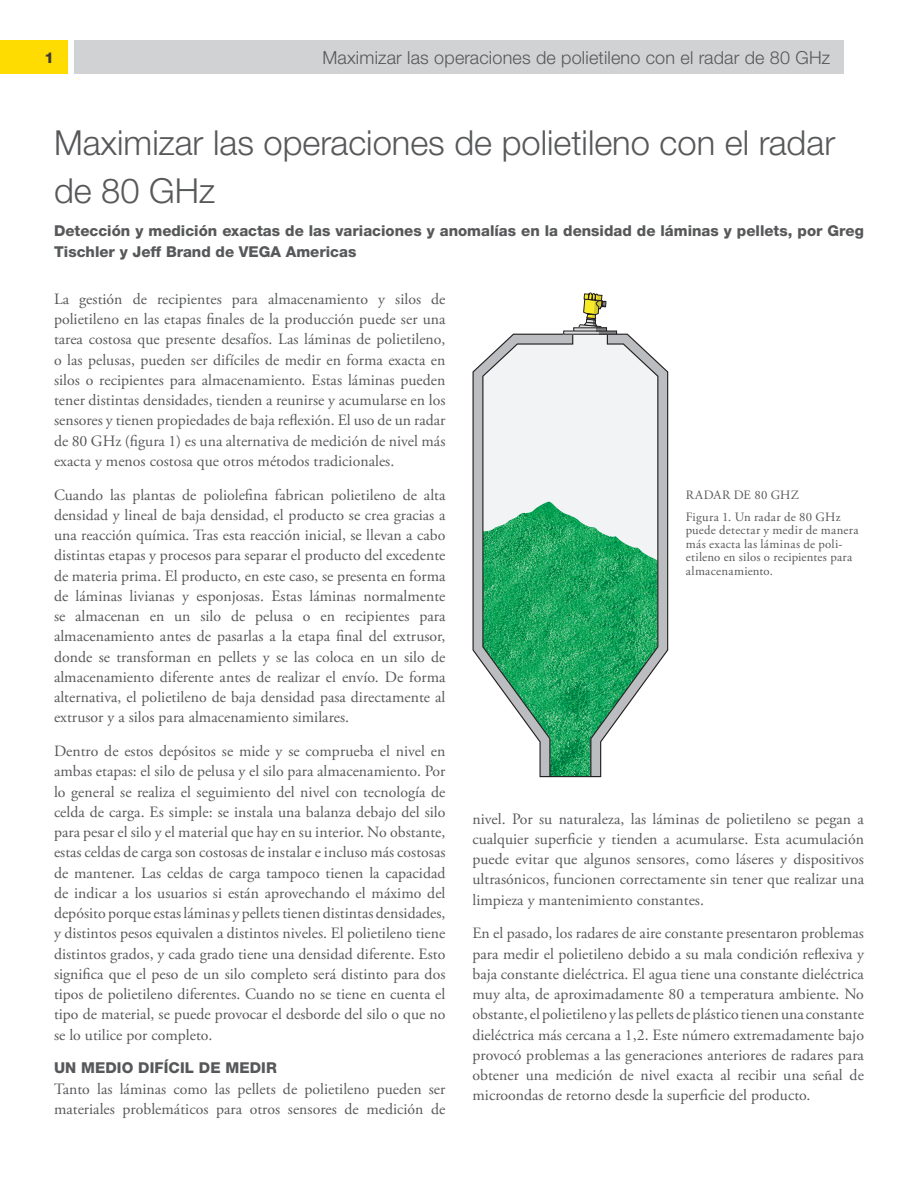
<style>
.page{position:relative;width:918px;height:1188px;background:#fff}
.page>*{position:absolute;margin:0;border:0;box-sizing:border-box;transform-origin:0 0}
._1_Headline_Editoria{font:300 34.5px/47.2px "Helvetica Neue LTW1 G";color:#57585a}
.t1{font:300 18px "Helvetica Neue LTW1 G";letter-spacing:.01em;color:#57585a}
._1_Body_text_Editori{font:15.75px/20.2px "Adobe Garamond Pro";color:#57585a;text-align:justify}
._1_Intro_Editorial_E{font:800 15px/20.2px "Helvetica Neue LTW1 G";color:#57585a}
._1_Body_text_Headlin{font:800 15px "Helvetica Neue LTW1 G";letter-spacing:.005em;color:#57585a}
.t2{font:800 15px "Helvetica Neue LTW1 G";color:#3b383b}
._3_Caption_Editorial{font:12.75px/13.5px "Adobe Garamond Pro";letter-spacing:.02em;color:#57585a}
</style>
<div class="page">
<div style="left:0;top:40px;width:68px;height:34px;background:#ffdc01"></div>
<div style="left:74px;top:40px;width:770px;height:34px;background:#d1d2d4"></div>
<img style="left:574px;top:502px;width:4px;height:274px">
<hr style="left:550px;top:776px;width:41px;height:1px;background:#231f20">
<svg style="left:472px;top:333px;width:102px;height:444px"></svg>
<svg style="left:578px;top:293px;width:90px;height:484px"></svg>
<div style="left:563px;top:331px;width:54px;height:4px;border:1px solid #231f20"></div>
<div style="left:573px;top:327px;width:34px;height:4px;border:1px solid #231f20"></div>
<p class="t2" style="left:45px;top:48px;width:11px">1</p>
<p class="t1" style="left:322px;top:46px;width:509px">Maximizar las operaciones de polietileno con el radar de 80 GHz</p>
<p class="_1_Headline_Editoria" style="left:54px;top:119px;width:783px">Maximizar las operaciones de polietileno con el radar de 80 GHz</p>
<p class="_1_Intro_Editorial_E" style="left:54px;top:221px;width:811px">Detección y medición exactas de las variaciones y anomalías en la densidad de láminas y pellets, por Greg<br>Tischler y Jeff Brand de VEGA Americas</p>
<p class="_1_Body_text_Editori" style="left:54px;top:289px;width:393px">La gestión de recipientes para almacenamiento y silos de polietileno en las etapas finales de la producción puede ser una tarea costosa que presente desafíos. Las láminas de polietileno, o las pelusas, pueden ser difíciles de medir en forma exacta en silos o recipientes para almacenamiento. Estas láminas pueden tener distintas densidades, tienden a reunirse y acumularse en los sensores y tienen propiedades de baja reflexión. El uso de un radar de 80 GHz (figura 1) es una alternativa de medición de nivel más exacta y menos costosa que otros métodos tradicionales.</p>
<p class="_1_Body_text_Editori" style="left:54px;top:485px;width:393px">Cuando las plantas de poliolefina fabrican polietileno de alta densidad y lineal de baja densidad, el producto se crea gracias a una reacción química. Tras esta reacción inicial, se llevan a cabo distintas etapas y procesos para separar el producto del excedente de materia prima. El producto, en este caso, se presenta en forma de láminas livianas y esponjosas. Estas láminas normalmente se almacenan en un silo de pelusa o en recipientes para almacenamiento antes de pasarlas a la etapa final del extrusor, donde se transforman en pellets y se las coloca en un silo de almacenamiento diferente antes de realizar el envío. De forma alternativa, el polietileno de baja densidad pasa directamente al extrusor y a silos para almacenamiento similares.</p>
<p class="_1_Body_text_Editori" style="left:54px;top:741px;width:393px">Dentro de estos depósitos se mide y se comprueba el nivel en ambas etapas: el silo de pelusa y el silo para almacenamiento. Por lo general se realiza el seguimiento del nivel con tecnología de celda de carga. Es simple: se instala una balanza debajo del silo para pesar el silo y el material que hay en su interior. No obstante, estas celdas de carga son costosas de instalar e incluso más costosas de mantener. Las celdas de carga tampoco tienen la capacidad de indicar a los usuarios si están aprovechando el máximo del depósito porque estas láminas y pellets tienen distintas densidades, y distintos pesos equivalen a distintos niveles. El polietileno tiene distintos grados, y cada grado tiene una densidad diferente. Esto significa que el peso de un silo completo será distinto para dos tipos de polietileno diferentes. Cuando no se tiene en cuenta el tipo de material, se puede provocar el desborde del silo o que no se lo utilice por completo.</p>
<p class="_1_Body_text_Headlin" style="left:54px;top:1059px;width:224px">UN MEDIO DIFÍCIL DE MEDIR</p>
<p class="_1_Body_text_Editori" style="left:54px;top:1079px;width:393px">Tanto las láminas como las pellets de polietileno pueden ser materiales problemáticos para otros sensores de medición de</p>
<p class="_3_Caption_Editorial" style="left:686px;top:488px;width:115px">RADAR DE 80 GHZ</p>
<p class="_3_Caption_Editorial" style="left:686px;top:510px;width:174px">Figura 1. Un radar de 80 GHz puede detectar y medir de manera más exacta las láminas de poli&shy;etileno en silos o recipientes para almacenamiento.</p>
<p class="_1_Body_text_Editori" style="left:472px;top:809px;width:393px">nivel. Por su naturaleza, las láminas de polietileno se pegan a cualquier superficie y tienden a acumularse. Esta acumulación puede evitar que algunos sensores, como láseres y dispositivos ultrasónicos, funcionen correctamente sin tener que realizar una limpieza y mantenimiento constantes.</p>
<p class="_1_Body_text_Editori" style="left:472px;top:924px;width:393px">En el pasado, los radares de aire constante presentaron problemas para medir el polietileno debido a su mala condición reflexiva y baja constante dieléctrica. El agua tiene una constante dieléctrica muy alta, de aproximadamente 80 a temperatura ambiente. No obstante, el polietileno y las pellets de plástico tienen una constante dieléctrica más cercana a 1,2. Este número extremadamente bajo provocó problemas a las generaciones anteriores de radares para obtener una medición de nivel exacta al recibir una señal de microondas de retorno desde la superficie del producto.</p>
</div>
